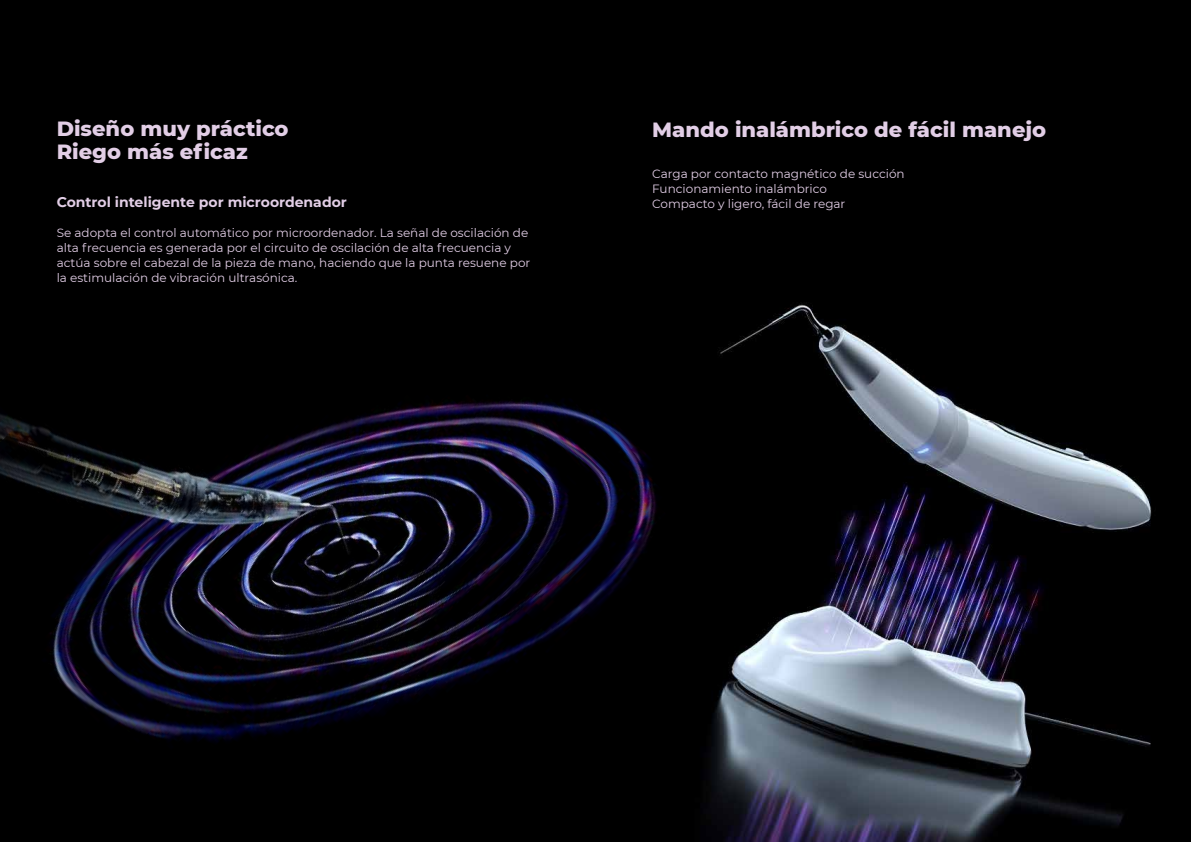
<style>
.page{position:relative;width:1191px;height:842px;background:#000}
.page>*{position:absolute;margin:0;border:0;box-sizing:border-box;transform-origin:0 0}
.t1{font:800 21px/23px "Montserrat";color:#e2cee6}
.t2{font:700 14px "Montserrat";color:#e2cee6}
.t3{font:12px/15px "Montserrat";color:#e2cee6}
</style>
<div class="page">
<img style="left:839px;top:325px;width:313px;height:517px">
<img style="left:0;top:304px;width:839px;height:538px">
<h1 class="t1" style="left:57px;top:116px;width:233px">Diseño muy práctico<br>Riego más eficaz</h1>
<p class="t2" style="left:57px;top:192px;width:292px">Control inteligente por microordenador</p>
<p class="t3" style="left:57px;top:225px;width:475px">Se adopta el control automático por microordenador. La señal de oscilación de alta frecuencia es generada por el circuito de oscilación de alta frecuencia y actúa sobre el cabezal de la pieza de mano, haciendo que la punta resuene por la estimulación de vibración ultrasónica.</p>
<h1 class="t1" style="left:652px;top:117px;width:395px">Mando inalámbrico de fácil manejo</h1>
<p class="t3" style="left:652px;top:166px;width:254px">Carga por contacto magnético de succión<br>Funcionamiento inalámbrico<br>Compacto y ligero, fácil de regar</p>
</div>
